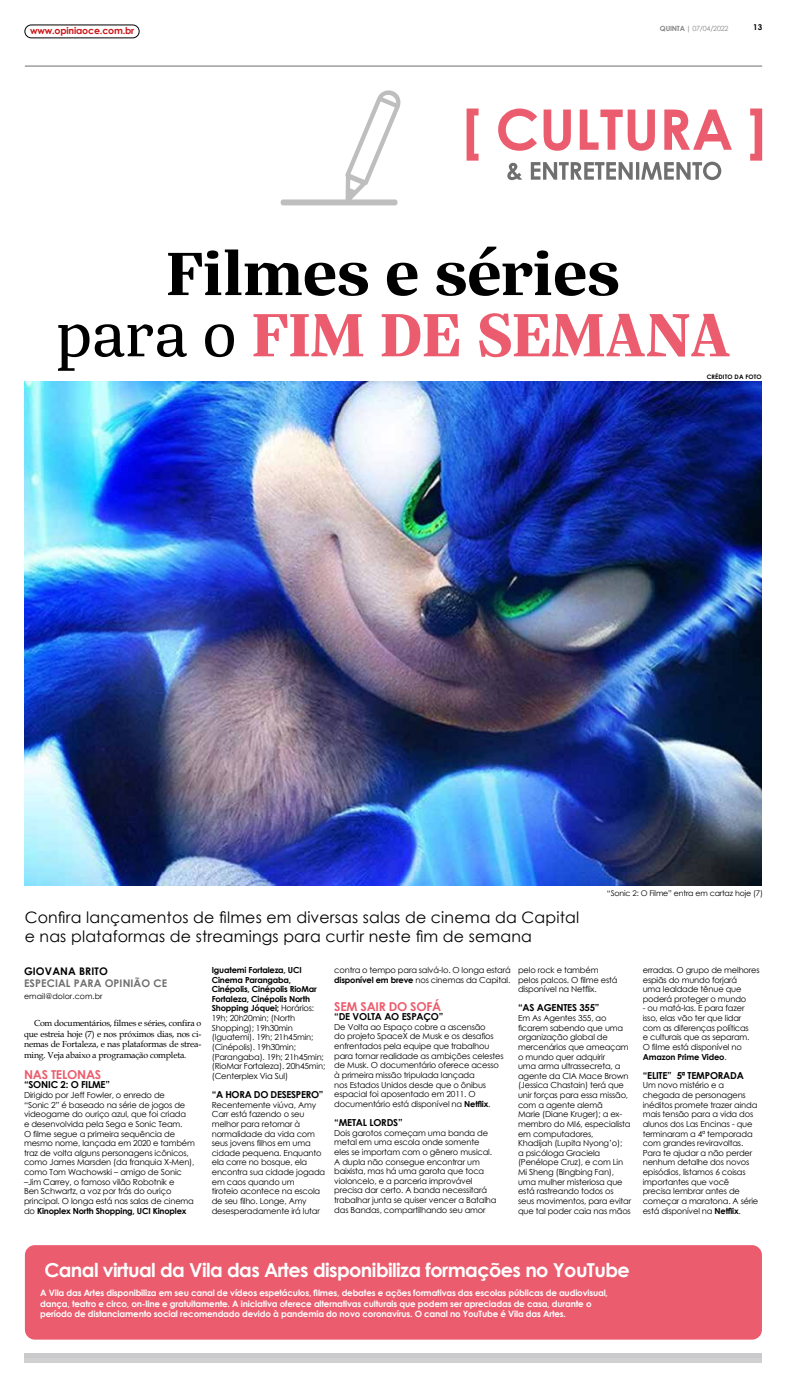
<style>
.page{position:relative;width:787px;height:1389px;background:#fff}
.page>*{position:absolute;margin:0;border:0;box-sizing:border-box;transform-origin:0 0}
.t1{font:700 66.5px/61.2px "Silva Text";color:#000;text-align:center}
.t2{font:700 19.25px "Century Gothic";letter-spacing:-.03em;color:#fff}
.t3{font:15.75px/19.2px "Century Gothic";letter-spacing:.01em;color:#000}
.t4{font:700 12.25px "Century Gothic";letter-spacing:-.02em;color:#eb5d6e}
.t5{font:700 10.5px "Century Gothic";letter-spacing:.01em;color:#706f6f}
.t6{font:700 10.5px "Century Gothic";letter-spacing:.01em;color:#000}
.t7{font:700 9.62px "Century Gothic";letter-spacing:-.02em;color:#000}
.t8{font:700 9.45px "Century Gothic";letter-spacing:-.02em;color:#cd1719}
.t9{font:700 8.75px/10.5px "Century Gothic";letter-spacing:-.02em;color:#fff}
.t10{font:8.75px/10.5px "Book Antiqua";letter-spacing:-.02em;color:#000;text-align:justify}
.t11{font:8.31px/9.6px "Century Gothic";letter-spacing:-.02em;color:#000}
.t12{font:700 8.05px "Century Gothic";color:#000}
.t13{font:7.88px "Century Gothic";letter-spacing:-.02em;color:#000}
.t14{font:7.88px "Century Gothic";letter-spacing:.01em;color:#000}
.t15{font:7.17px "Century Gothic";letter-spacing:-.03em;color:#878787}
.t16{font:700 6.12px "Century Gothic";letter-spacing:.02em;color:#000}
.s1{font-weight:700}
.s2{font-weight:400}
.s3{color:#eb5d6e}
</style>
<div class="page">
<div style="left:25px;top:25px;width:114px;height:13px;border:1px solid #000;border-radius:6px"></div>
<hr style="left:25px;top:66px;width:736px;height:1px;background:#706f6f">
<div style="left:25px;top:1358px;width:736px;height:5px;background:#d0d0d0"></div>
<div style="left:25px;top:1353px;width:736px;height:5px;background:#cacacc"></div>
<div style="left:25px;top:1245px;width:736px;height:95px;background:#eb5d6e;border-radius:10px"></div>
<svg style="left:466px;top:109px;width:295px;height:71px"></svg>
<svg style="left:280px;top:90px;width:121px;height:115px"></svg>
<img style="left:25px;top:382px;width:736px;height:504px">
<p class="t8" style="left:30px;top:24px;width:106px">www.opiniaoce.com.br</p>
<p class="t15" style="left:659px;top:23px;width:70px"><span class="s1">QUINTA |</span> 07/04/2022</p>
<p class="t12" style="left:753px;top:21px;width:10px">13</p>
<h1 class="t1" style="left:56px;top:243px;width:676px">Filmes e séries<br><span class="s2">para o</span> <span class="s3">FIM DE SEMANA</span></h1>
<p class="t16" style="left:706px;top:372px;width:57px">CRÉDITO DA FOTO</p>
<p class="t13" style="left:606px;top:888px;width:157px">“Sonic 2: O Filme” entra em cartaz hoje (7)</p>
<h3 class="t3" style="left:25px;top:908px;width:556px">Confira lançamentos de filmes em diversas salas de cinema da Capital e nas plataformas de streamings para curtir neste fim de semana</h3>
<p class="t6" style="left:24px;top:963px;width:85px">GIOVANA BRITO</p>
<p class="t5" style="left:24px;top:975px;width:145px">ESPECIAL PARA OPINIÃO CE</p>
<p class="t14" style="left:24px;top:991px;width:80px">email@dolor.com.br</p>
<p class="t10" style="left:24px;top:1018px;width:179px;text-indent:10px">Com documentários, filmes e séries, confira o que estreia hoje (7) e nos próximos dias, nos ci&shy;nemas de Fortaleza, e nas plataformas de strea&shy;ming. Veja abaixo a programação completa.</p>
<h3 class="t4" style="left:24px;top:1065px;width:79px">NAS TELONAS</h3>
<p class="t7" style="left:24px;top:1078px;width:87px">“SONIC 2: O FILME”</p>
<p class="t11" style="left:24px;top:1090px;width:172px">Dirigido por Jeff Fowler, o enredo de<br>“Sonic 2” é baseado na série de jogos de videogame do ouriço azul, que foi criada<br>e desenvolvida pela Sega e Sonic Team.<br>O filme segue a primeira sequência de mesmo nome, lançada em 2020 e também traz de volta alguns personagens icônicos, como James Marsden (da franquia X-Men), como Tom Wachowski – amigo de Sonic –Jim Carrey, o famoso vilão Robotnik e<br>Ben Schwartz, a voz por trás do ouriço principal. O longa está nas salas de cinema do <span class="s1">Kinoplex North Shopping, UCI Kinoplex</span></p>
<p class="t11" style="left:518px;top:965px;width:101px">pelo rock e também pelos palcos. O filme está disponível na Netflix.</p>
<p class="t7" style="left:518px;top:1001px;width:83px">“AS AGENTES 355”</p>
<p class="t11" style="left:518px;top:1013px;width:115px">Em As Agentes 355, ao ficarem sabendo que uma organização global de mercenários que ameaçam o mundo quer adquirir<br>uma arma ultrassecreta, a agente da CIA Mace Brown (Jessica Chastain) terá que unir forças para essa missão, com a agente alemã<br>Marie (Diane Kruger); a ex&shy;membro do MI6, especialista em computadores,<br>Khadijah (Lupita Nyong’o);<br>a psicóloga Graciela (Penélope Cruz), e com Lin<br>Mi Sheng (Bingbing Fan), uma mulher misteriosa que está rastreando todos os seus movimentos, para evitar que tal poder caia nas mãos</p>
<p class="t11" style="left:334px;top:965px;width:178px;line-height:10.5px">contra o tempo para salvá-lo. O longa estará <span class="s1">disponível em breve</span> nos cinemas da Capital.</p>
<h3 class="t4" style="left:334px;top:997px;width:108px">SEM SAIR DO SOFÁ</h3>
<p class="t7" style="left:334px;top:1009px;width:110px">“DE VOLTA AO ESPAÇO”</p>
<p class="t11" style="left:334px;top:1022px;width:171px">De Volta ao Espaço cobre a ascensão<br>do projeto SpaceX de Musk e os desafios enfrentados pela equipe que trabalhou para tornar realidade as ambições celestes de Musk. O documentário oferece acesso à primeira missão tripulada lançada<br>nos Estados Unidos desde que o ônibus espacial foi aposentado em 2011. O documentário está disponível na <span class="s1">Netflix</span>.</p>
<p class="t7" style="left:334px;top:1115px;width:70px">“METAL LORDS”</p>
<p class="t11" style="left:334px;top:1128px;width:164px">Dois garotos começam uma banda de metal em uma escola onde somente eles se importam com o gênero musical.<br>A dupla não consegue encontrar um baixista, mas há uma garota que toca violoncelo, e a parceria improvável precisa dar certo. A banda necessitará trabalhar junta se quiser vencer a Batalha das Bandas, compartilhando seu amor</p>
<p class="t11" style="left:212px;top:965px;width:115px"><span class="s1">Iguatemi Fortaleza, UCI<br>Cinema Parangaba,<br>Cinépolis, Cinépolis RioMar<br>Fortaleza, Cinépolis North<br>Shopping Jóquei;</span> Horários:<br>19h; 20h20min; (North<br>Shopping); 19h30min (Iguatemi). 19h; 21h45min; (Cinépolis). 19h30min; (Parangaba). 19h; 21h45min; (RioMar Fortaleza). 20h45min; (Centerplex Via Sul)</p>
<p class="t7" style="left:212px;top:1087px;width:113px">“A HORA DO DESESPERO”</p>
<p class="t11" style="left:212px;top:1100px;width:115px">Recentemente viúva, Amy<br>Carr está fazendo o seu melhor para retornar à normalidade da vida com seus jovens filhos em uma cidade pequena. Enquanto ela corre no bosque, ela encontra sua cidade jogada em caos quando um<br>tiroteio acontece na escola de seu filho. Longe, Amy desesperadamente irá lutar</p>
<p class="t11" style="left:642px;top:965px;width:118px">erradas. O grupo de melhores espiãs do mundo forjará<br>uma lealdade tênue que poderá proteger o mundo</p>
<p class="t11" style="left:642px;top:1003px;width:108px">- ou matá-las. E para fazer isso, elas vão ter que lidar com as diferenças políticas e culturais que as separam.<br>O filme está disponível no<br><span class="s1">Amazon Prime Video</span>.</p>
<p class="t7" style="left:642px;top:1068px;width:103px">“ELITE” 5ª TEMPORADA</p>
<p class="t11" style="left:642px;top:1080px;width:117px">Um novo mistério e a chegada de personagens inéditos promete trazer ainda mais tensão para a vida dos alunos dos Las Encinas - que terminaram a 4ª temporada com grandes reviravoltas.<br>Para te ajudar a não perder nenhum detalhe dos novos episódios, listamos 6 coisas importantes que você precisa lembrar antes de começar a maratona. A série está disponível na <span class="s1">Netflix</span>.</p>
<h2 class="t2" style="left:44px;top:1255px;width:587px">Canal virtual da Vila das Artes disponibiliza formações no YouTube</h2>
<p class="t9" style="left:40px;top:1287px;width:569px">A Vila das Artes disponibiliza em seu canal de vídeos espetáculos, filmes, debates e ações formativas das escolas públicas de audiovisual, dança, teatro e circo, on-line e gratuitamente. A iniciativa oferece alternativas culturais que podem ser apreciadas de casa, durante o período de distanciamento social recomendado devido à pandemia do novo coronavírus. O canal no YouTube é Vila das Artes.</p>
</div>
